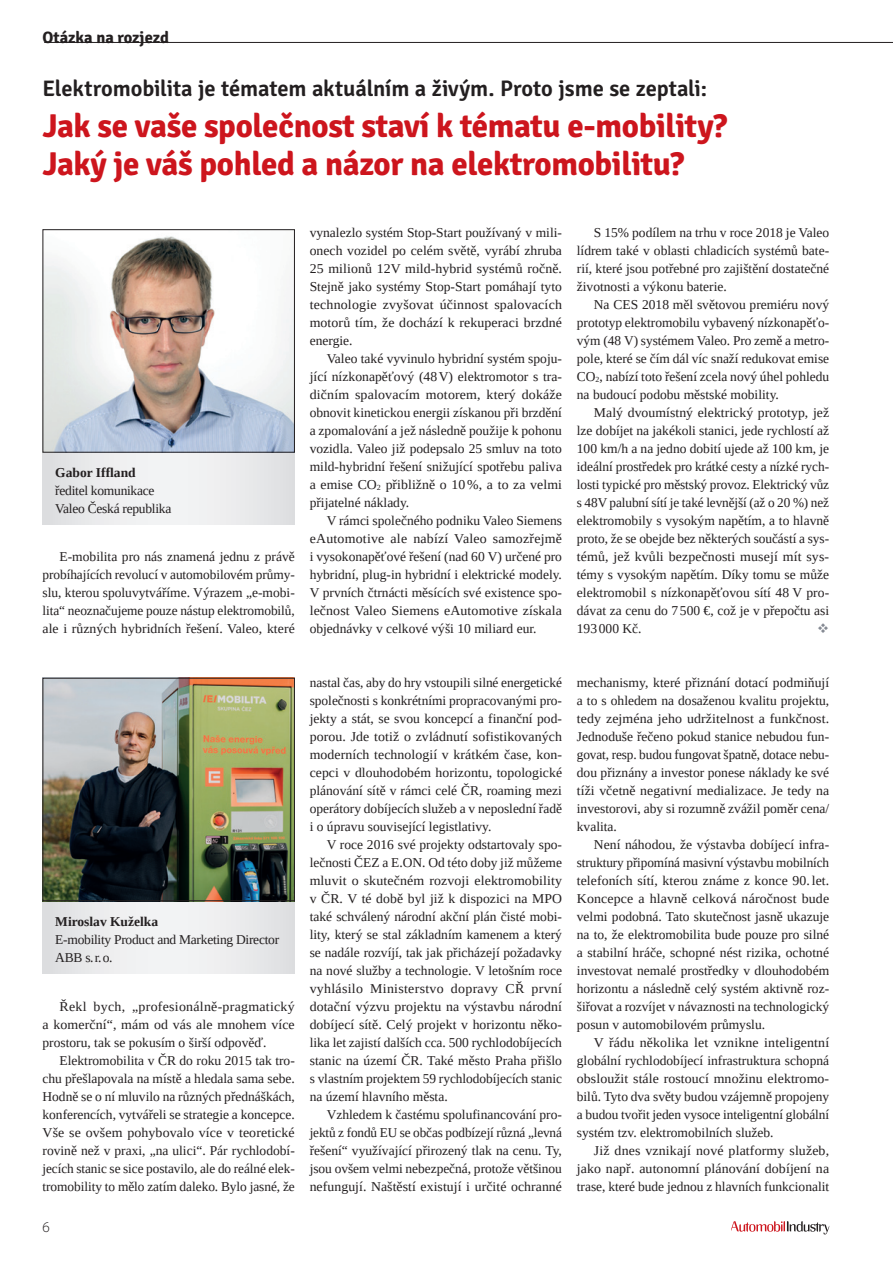
<style>
.page{position:relative;width:893px;height:1263px;background:#fff}
.page>*{position:absolute;margin:0;border:0;box-sizing:border-box;transform-origin:0 0}
.AI_Nadpis_3{font:700 33px/37.5px "Signika";letter-spacing:-.01em;color:#cd151d}
.AI_Podnadpis_pres2{font:600 22.5px "Signika";letter-spacing:-.005em;color:#231f20}
.AI_Zahlavi_L_rubrika{font:700 16.5px "Signika";color:#231f20}
.Ai_text{font:300 15px "Myriad Pro";color:#231f20}
.Ai_text-2{font:13.5px/18px "Liberation Serif";color:#231f20;text-align:justify}
.Ai_text-3{font:13.5px "Liberation Serif";letter-spacing:-.02em;color:#231f20}
.Ai_text-4{font:700 13.5px "Liberation Serif";color:#231f20}
</style>
<div class="page">
<svg style="left:731px;top:1221px;width:98px;height:13px"></svg>
<hr style="left:44px;top:42px;width:849px;height:1px;background:#231f20">
<svg style="left:43px;top:453px;width:252px;height:72px"></svg>
<img style="left:45px;top:236px;width:248px;height:215px">
<div style="left:43px;top:229px;width:252px;height:224px;border:1px solid #231f20"></div>
<svg style="left:43px;top:901px;width:252px;height:72px"></svg>
<img style="left:45px;top:680px;width:248px;height:219px">
<div style="left:43px;top:678px;width:252px;height:223px;border:1px solid #231f20"></div>
<p class="AI_Zahlavi_L_rubrika" style="left:43px;top:27px;width:128px">Otázka na rozjezd</p>
<p class="AI_Podnadpis_pres2" style="left:43px;top:75px;width:666px">Elektromobilita je tématem aktuálním a živým. Proto jsme se zeptali:</p>
<p class="AI_Nadpis_3" style="left:43px;top:108px;width:686px">Jak se vaše společnost staví k tématu e-mobility?<br>Jaký je váš pohled a názor na elektromobilitu?</p>
<p class="Ai_text-4" style="left:55px;top:464px;width:82px">Gabor Iffland</p>
<p class="Ai_text-3" style="left:55px;top:482px;width:101px">ředitel komunikace</p>
<p class="Ai_text-3" style="left:55px;top:500px;width:118px">Valeo Česká republika</p>
<p class="Ai_text-2" style="left:43px;top:547px;width:254px;text-indent:17px">E-‑mobilita pro nás znamená jednu z právě probíhajících revolucí v automobilovém průmy&shy;slu, kterou spoluvytváříme. Výrazem „e-‑mobi&shy;lita“ neoznačujeme pouze nástup elektromobilů, ale i různých hybridních řešení. Valeo, které</p>
<p class="Ai_text-2" style="left:310px;top:223px;width:254px">vynalezlo systém Stop-‑Start používaný v mili&shy;onech vozidel po celém světě, vyrábí zhruba 25 milionů 12V mild-‑hybrid systémů ročně.<br>Stejně jako systémy Stop-‑Start pomáhají tyto technologie zvyšovat účinnost spalovacích motorů tím, že dochází k rekuperaci brzdné energie.</p>
<p class="Ai_text-2" style="left:310px;top:349px;width:254px;text-indent:17px">Valeo také vyvinulo hybridní systém spoju&shy;jící nízkonapěťový (48V) elektromotor s tra&shy;dičním spalovacím motorem, který dokáže obnovit kinetickou energii získanou při brzdění a zpomalování a jež následně použije k pohonu vozidla. Valeo již podepsalo 25 smluv na toto mild-‑hybridní řešení snižující spotřebu paliva a emise CO<sub>2</sub> přibližně o 10%, a to za velmi přijatelné náklady.</p>
<p class="Ai_text-2" style="left:310px;top:511px;width:254px;text-indent:17px">V rámci společného podniku Valeo Siemens eAutomotive ale nabízí Valeo samozřejmě i vysokonapěťové řešení (nad 60 V) určené pro hybridní, plug-‑in hybridní i elektrické modely.<br>V prvních čtrnácti měsících své existence spo&shy;lečnost Valeo Siemens eAutomotive získala objednávky v celkové výši 10 miliard eur.</p>
<p class="Ai_text-2" style="left:577px;top:223px;width:254px;text-indent:17px">S 15% podílem na trhu v roce 2018 je Valeo lídrem také v oblasti chladicích systémů bate&shy;rií, které jsou potřebné pro zajištění dostatečné životnosti a výkonu baterie.</p>
<p class="Ai_text-2" style="left:577px;top:295px;width:254px;text-indent:17px">Na CES 2018 měl světovou premiéru nový prototyp elektromobilu vybavený nízkonapěťo&shy;vým (48 V) systémem Valeo. Pro země a metro&shy;pole, které se čím dál víc snaží redukovat emise CO<sub>2</sub>, nabízí toto řešení zcela nový úhel pohledu na budoucí podobu městské mobility.</p>
<p class="Ai_text-2" style="left:577px;top:403px;width:254px;text-indent:17px">Malý dvoumístný elektrický prototyp, jež lze dobíjet na jakékoli stanici, jede rychlostí až 100 km/h a na jedno dobití ujede až 100 km, je ideální prostředek pro krátké cesty a nízké rych&shy;losti typické pro městský provoz. Elektrický vůz s 48V palubní sítí je také levnější (až o 20 %) než elektromobily s vysokým napětím, a to hlavně proto, že se obejde bez některých součástí a sys&shy;témů, jež kvůli bezpečnosti musejí mít sys&shy;témy s vysokým napětím. Díky tomu se může elektromobil s nízkonapěťovou sítí 48 V pro&shy;dávat za cenu do 7500 €, což je v přepočtu asi 193000 Kč.</p>
<p class="Ai_text-4" style="left:55px;top:912px;width:104px">Miroslav Kuželka</p>
<p class="Ai_text-3" style="left:55px;top:931px;width:225px">E-mobility Product and Marketing Director</p>
<p class="Ai_text-2" style="left:55px;top:948px;width:59px">ABB s.r.o.</p>
<p class="Ai_text-2" style="left:43px;top:997px;width:254px;text-indent:17px">Řekl bych, „profesionálně-‑pragmatický a komerční“, mám od vás ale mnohem více prostoru, tak se pokusím o širší odpověď.</p>
<p class="Ai_text-2" style="left:43px;top:1051px;width:254px;text-indent:17px">Elektromobilita v ČR do roku 2015 tak tro&shy;chu přešlapovala na místě a hledala sama sebe.<br>Hodně se o ní mluvilo na různých přednáškách, konferencích, vytvářeli se strategie a koncepce.<br>Vše se ovšem pohybovalo více v teoretické rovině než v praxi, „na ulici“. Pár rychlodobí&shy;jecích stanic se sice postavilo, ale do reálné elek&shy;tromobility to mělo zatím daleko. Bylo jasné, že</p>
<p class="Ai_text" style="left:43px;top:1217px;width:9px">6</p>
<p class="Ai_text-2" style="left:310px;top:673px;width:254px">nastal čas, aby do hry vstoupili silné energetické společnosti s konkrétními propracovanými pro&shy;jekty a stát, se svou koncepcí a finanční pod&shy;porou. Jde totiž o zvládnutí sofistikovaných moderních technologií v krátkém čase, kon&shy;cepci v dlouhodobém horizontu, topologické plánování sítě v rámci celé ČR, roaming mezi operátory dobíjecích služeb a v neposlední řadě i o úpravu související legistlativy.</p>
<p class="Ai_text-2" style="left:310px;top:835px;width:254px;text-indent:17px">V roce 2016 své projekty odstartovaly spo&shy;lečnosti ČEZ a E.ON. Od této doby již můžeme mluvit o skutečném rozvoji elektromobility v ČR. V té době byl již k dispozici na MPO také schválený národní akční plán čisté mobi&shy;lity, který se stal základním kamenem a který se nadále rozvíjí, tak jak přicházejí požadavky na nové služby a technologie. V letošním roce vyhlásilo Ministerstvo dopravy CŘ první dotační výzvu projektu na výstavbu národní dobíjecí sítě. Celý projekt v horizontu něko&shy;lika let zajistí dalších cca. 500 rychlodobíjecích stanic na území ČR. Také město Praha přišlo s vlastním projektem 59 rychlodobíjecích stanic na území hlavního města.</p>
<p class="Ai_text-2" style="left:310px;top:1105px;width:254px;text-indent:17px">Vzhledem k častému spolufinancování pro&shy;jektů z fondů EU se občas podbízejí různá „levná řešení“ využívající přirozený tlak na cenu. Ty, jsou ovšem velmi nebezpečná, protože většinou nefungují. Naštěstí existují i určité ochranné</p>
<p class="Ai_text-2" style="left:577px;top:673px;width:254px">mechanismy, které přiznání dotací podmiňují a to s ohledem na dosaženou kvalitu projektu, tedy zejména jeho udržitelnost a funkčnost.<br>Jednoduše řečeno pokud stanice nebudou fun&shy;govat, resp. budou fungovat špatně, dotace nebu&shy;dou přiznány a investor ponese náklady ke své tíži včetně negativní medializace. Je tedy na investorovi, aby si rozumně zvážil poměr cena/ kvalita.</p>
<p class="Ai_text-2" style="left:577px;top:835px;width:254px;text-indent:17px">Není náhodou, že výstavba dobíjecí infra&shy;struktury připomíná masivní výstavbu mobilních telefoních sítí, kterou známe z konce 90.let.<br>Koncepce a hlavně celková náročnost bude velmi podobná. Tato skutečnost jasně ukazuje na to, že elektromobilita bude pouze pro silné a stabilní hráče, schopné nést rizika, ochotné investovat nemalé prostředky v dlouhodobém horizontu a následně celý systém aktivně roz&shy;šiřovat a rozvíjet v návaznosti na technologický posun v automobilovém průmyslu.</p>
<p class="Ai_text-2" style="left:577px;top:1033px;width:254px;text-indent:17px">V řádu několika let vznikne inteligentní globální rychlodobíjecí infrastruktura schopná obsloužit stále rostoucí množinu elektromo&shy;bilů. Tyto dva světy budou vzájemně propojeny a budou tvořit jeden vysoce inteligentní globální systém tzv. elektromobilních služeb.</p>
<p class="Ai_text-2" style="left:577px;top:1141px;width:254px;text-indent:17px">Již dnes vznikají nové platformy služeb, jako např. autonomní plánování dobíjení na trase, které bude jednou z hlavních funkcionalit</p>
</div>
